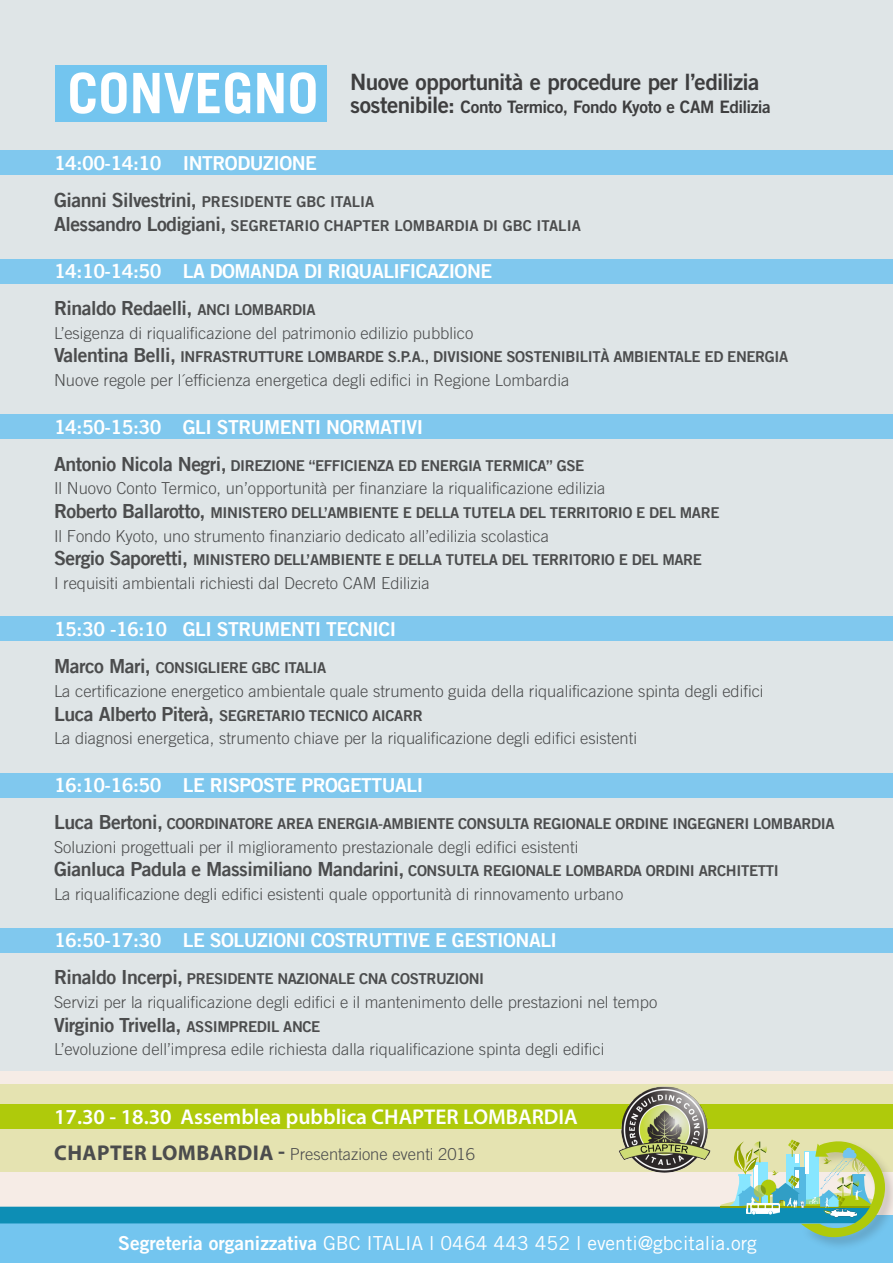
<style>
.page{position:relative;width:893px;height:1263px;background:#fff}
.page>*{position:absolute;margin:0;border:0;box-sizing:border-box;transform-origin:0 0}
.t1{font:700 55.8px "Trade Gothic";color:#fff}
.t2{font:22.5px "Trade Gothic Bold Two";letter-spacing:-.025em;color:#3e3e3f}
.t3{font:600 21.45px "Myriad Pro";color:#fff}
.t4{font:19.5px "Trade Gothic LT Bold Two";letter-spacing:-.025em;color:#4b4c4d}
.t5{font:19.35px "Trade Gothic LT Bold Two";letter-spacing:-.025em;color:#fff}
.t6{font:19.35px "Trade Gothic";color:#fff}
.t7{font:17.1px "Trade Gothic LT Std Bd 2";letter-spacing:-.025em;color:#3e3e3f}
.t8{font:300 16.5px "Trade Gothic";color:#4b4c4d}
.t9{font:15px "Trade Gothic LT Bold Two";letter-spacing:-.025em;color:#4b4c4d}
.t10{font:15px "Trade Gothic LT Bold Two";color:#4b4c4d}
.s1{font-family:"Trade Gothic Bold Two";font-size:22.5px}
.s2{font-size:19.5px}
.s3{font-size:15px}
.s4{font-family:"Myriad Pro";font-weight:700;font-size:21.45px}
.s5{font-family:"Trade Gothic Bold Two"}
</style>
<div class="page">
<div style="left:0;top:1215px;width:893px;height:48px;background:#73c5ef"></div>
<div style="left:0;top:1084px;width:893px;height:88px;background:#e5e3b1"></div>
<div style="left:0;top:0;width:893px;height:1070px;background:#dfe5e7"></div>
<div style="left:0;top:151px;width:893px;height:24px;background:#80c8ee"></div>
<div style="left:0;top:260px;width:893px;height:24px;background:#80c8ee"></div>
<div style="left:0;top:773px;width:893px;height:24px;background:#80c8ee"></div>
<div style="left:0;top:616px;width:893px;height:25px;background:#80c8ee"></div>
<div style="left:0;top:415px;width:893px;height:24px;background:#80c8ee"></div>
<div style="left:55px;top:66px;width:272px;height:56px;background:#73c5ef"></div>
<div style="left:0;top:928px;width:893px;height:25px;background:#80c8ee"></div>
<div style="left:0;top:1105px;width:893px;height:24px;background:#afca0b"></div>
<div style="left:799px;top:1139px;width:94px;height:112px;background:#231f20;opacity:.2"></div>
<svg style="left:0;top:1139px;width:888px;height:99px"></svg>
<img style="left:610px;top:1081px;width:108px;height:93px">
<p class="t1" style="left:67px;top:59px;width:253px">CONVEGNO</p>
<p class="t2" style="left:350px;top:68px;width:410px">Nuove opportunità e procedure per l’edilizia</p>
<p class="t7" style="left:350px;top:97px;width:422px"><span class="s1">sostenibile:</span> Conto Termico, Fondo Kyoto e CAM Edilizia</p>
<p class="t5" style="left:54px;top:151px;width:265px">14:00-14:10 INTRODUZIONE</p>
<p class="t10" style="left:54px;top:192px;width:322px"><span class="s2">Gianni Silvestrini,</span> PRESIDENTE GBC ITALIA</p>
<p class="t10" style="left:54px;top:216px;width:528px"><span class="s2">Alessandro Lodigiani,</span> SEGRETARIO CHAPTER LOMBARDIA DI GBC ITALIA</p>
<p class="t5" style="left:54px;top:259px;width:440px">14:10-14:50 LA DOMANDA DI RIQUALIFICAZIONE</p>
<p class="t4" style="left:54px;top:296px;width:263px">Rinaldo Redaelli, <span class="s3">ANCI LOMBARDIA</span></p>
<p class="t8" style="left:54px;top:323px;width:421px">L’esigenza di riqualificazione del patrimonio edilizio pubblico</p>
<p class="t9" style="left:54px;top:348px;width:736px"><span class="s2">Valentina Belli,</span> INFRASTRUTTURE LOMBARDE S.P.A., DIVISIONE SOSTENIBILITÀ AMBIENTALE ED ENERGIA</p>
<p class="t8" style="left:54px;top:370px;width:517px">Nuove regole per l´efficienza energetica degli edifici in Regione Lombardia</p>
<p class="t5" style="left:54px;top:415px;width:371px">14:50-15:30 GLI STRUMENTI NORMATIVI</p>
<p class="t9" style="left:54px;top:456px;width:532px"><span class="s2">Antonio Nicola Negri,</span> DIREZIONE “EFFICIENZA ED ENERGIA TERMICA” GSE</p>
<p class="t8" style="left:54px;top:479px;width:553px">Il Nuovo Conto Termico, un’opportunità per finanziare la riqualificazione edilizia</p>
<p class="t9" style="left:54px;top:503px;width:667px"><span class="s2">Roberto Ballarotto,</span> MINISTERO DELL’AMBIENTE E DELLA TUTELA DEL TERRITORIO E DEL MARE</p>
<p class="t8" style="left:54px;top:526px;width:497px">Il Fondo Kyoto, uno strumento finanziario dedicato all’edilizia scolastica</p>
<p class="t9" style="left:54px;top:550px;width:650px"><span class="s2">Sergio Saporetti,</span> MINISTERO DELL’AMBIENTE E DELLA TUTELA DEL TERRITORIO E DEL MARE</p>
<p class="t8" style="left:54px;top:573px;width:377px">I requisiti ambientali richiesti dal Decreto CAM Edilizia</p>
<p class="t5" style="left:54px;top:617px;width:344px">15:30 -16:10 GLI STRUMENTI TECNICI</p>
<p class="t9" style="left:54px;top:659px;width:274px"><span class="s2">Marco Mari,</span> CONSIGLIERE GBC ITALIA</p>
<p class="t8" style="left:54px;top:681px;width:711px">La certificazione energetico ambientale quale strumento guida della riqualificazione spinta degli edifici</p>
<p class="t9" style="left:54px;top:706px;width:370px"><span class="s2">Luca Alberto Piterà,</span> SEGRETARIO TECNICO AICARR</p>
<p class="t8" style="left:54px;top:729px;width:585px">La diagnosi energetica, strumento chiave per la riqualificazione degli edifici esistenti</p>
<p class="t5" style="left:54px;top:773px;width:371px">16:10-16:50 LE RISPOSTE PROGETTUALI</p>
<p class="t9" style="left:54px;top:814px;width:782px"><span class="s2">Luca Bertoni,</span> COORDINATORE AREA ENERGIA-AMBIENTE CONSULTA REGIONALE ORDINE INGEGNERI LOMBARDIA</p>
<p class="t8" style="left:54px;top:837px;width:526px">Soluzioni progettuali per il miglioramento prestazionale degli edifici esistenti</p>
<p class="t9" style="left:54px;top:861px;width:726px"><span class="s2">Gianluca Padula e Massimiliano Mandarini,</span> CONSULTA REGIONALE LOMBARDA ORDINI ARCHITETTI</p>
<p class="t8" style="left:54px;top:884px;width:571px">La riqualificazione degli edifici esistenti quale opportunità di rinnovamento urbano</p>
<p class="t5" style="left:54px;top:928px;width:504px">16:50-17:30 LE SOLUZIONI COSTRUTTIVE E GESTIONALI</p>
<p class="t9" style="left:54px;top:970px;width:432px"><span class="s2">Rinaldo Incerpi,</span> PRESIDENTE NAZIONALE CNA COSTRUZIONI</p>
<p class="t8" style="left:54px;top:992px;width:605px">Servizi per la riqualificazione degli edifici e il mantenimento delle prestazioni nel tempo</p>
<p class="t4" style="left:54px;top:1012px;width:268px">Virginio Trivella, <span class="s3">ASSIMPREDIL ANCE</span></p>
<p class="t8" style="left:54px;top:1039px;width:552px">L’evoluzione dell’impresa edile richiesta dalla riqualificazione spinta degli edifici</p>
<p class="t3" style="left:54px;top:1103px;width:525px">17.30 - 18.30 Assemblea pubblica CHAPTER LOMBARDIA</p>
<p class="t8" style="left:54px;top:1144px;width:422px"><span class="s4">CHAPTER LOMBARDIA -</span> Presentazione eventi 2016</p>
<p class="t6" style="left:118px;top:1232px;width:640px"><span class="s5">Segreteria organizzativa</span> GBC ITALIA l 0464 443 452 l eventi@gbcitalia.org</p>
</div>
